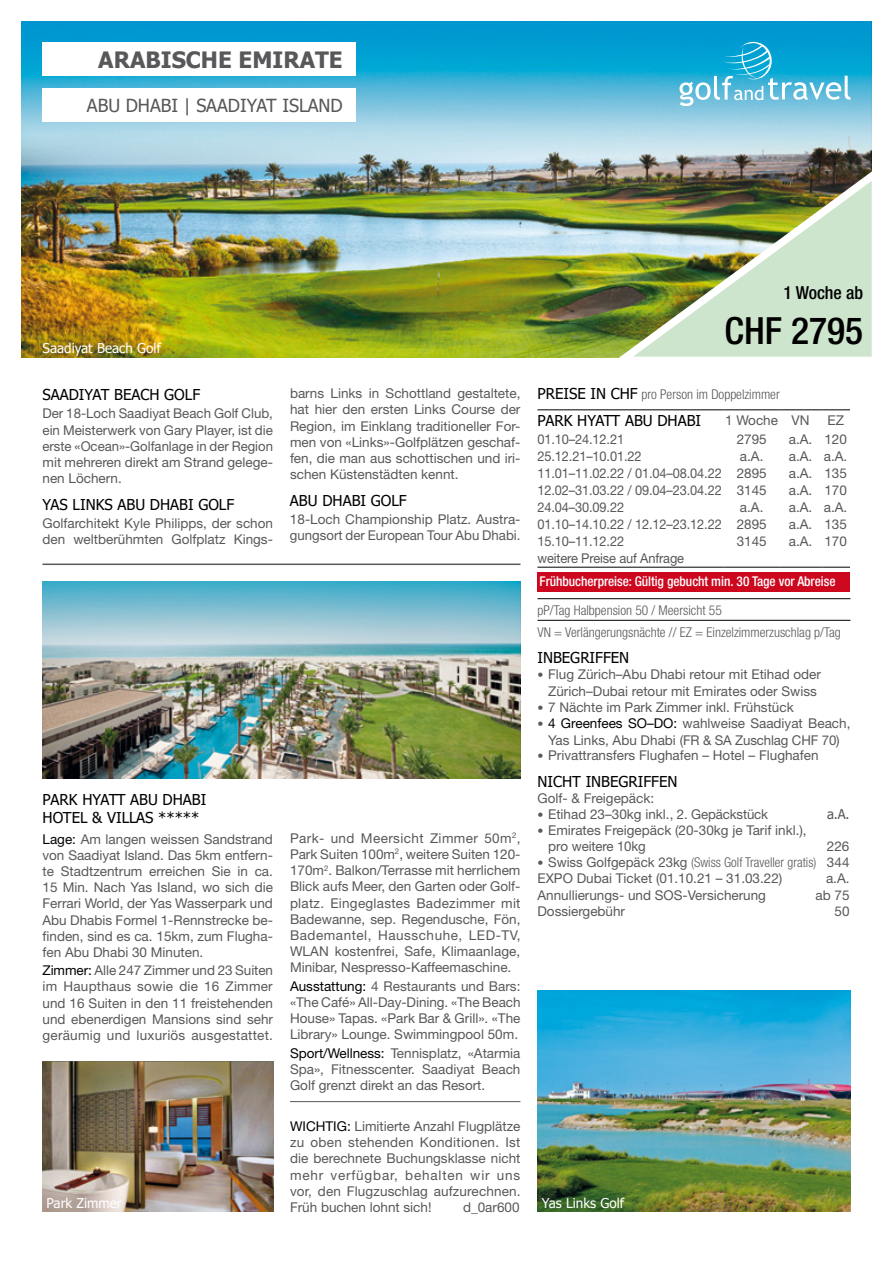
<style>
.page{position:relative;width:893px;height:1263px;background:#fff}
.page>*{position:absolute;margin:0;border:0;box-sizing:border-box;transform-origin:0 0}
.t1{font:500 condensed 37.5px "Helvetica Neue LT Pro";color:#000}
.t2{font:700 22.5px "Tahoma";color:#58585a}
.t3{font:18px "Tahoma";color:#58585a}
.t4{font:500 condensed 18px "Helvetica Neue LT Pro";color:#000}
.t5{font:15px/18px "Tahoma";color:#000}
.t6{font:13.5px/16.2px "Helvetica Neue LT Pro";color:#58585a;text-align:justify}
.t7{font:13.5px "Helvetica Neue LT Pro";color:#58585a;scale:.95 1}
.t8{font:300 condensed 13.5px/21.8px "Helvetica Neue LT Pro";color:#58585a}
.t9{font:500 condensed 13.5px "Helvetica Neue LT Pro";letter-spacing:-.005em;color:#fff}
.t10{font:13.5px "Tahoma";color:#fff}
.t11{font:13.5px "Tahoma";color:#58585a}
.s1{color:#000}
.s2{font-family:"Tahoma";font-weight:400;font-stretch:normal;font-size:15px;color:#000}
.s3{font-size:12px}
.s4{font-weight:300;font-stretch:condensed}
</style>
<div class="page">
<hr style="left:43px;top:563px;width:477px;height:2px;background:#58585a">
<img style="left:21px;top:21px;width:851px;height:336px">
<img style="left:43px;top:1061px;width:230px;height:151px">
<img style="left:43px;top:581px;width:477px;height:197px">
<img style="left:611px;top:159px;width:261px;height:199px">
<svg style="left:679px;top:42px;width:171px;height:64px;background:#40b6db"></svg>
<hr style="left:290px;top:1101px;width:230px;height:1px;background:#58585a">
<div style="left:43px;top:43px;width:313px;height:33px;background:#fff"></div>
<div style="left:43px;top:89px;width:313px;height:33px;background:#fff"></div>
<hr style="left:537px;top:410px;width:188px;height:1px;background:#000">
<hr style="left:725px;top:410px;width:55px;height:1px;background:#000">
<hr style="left:780px;top:410px;width:42px;height:1px;background:#000">
<svg style="left:822px;top:410px;width:28px;height:1px"></svg>
<hr style="left:537px;top:567px;width:188px;height:1px;background:#000">
<hr style="left:725px;top:567px;width:55px;height:1px;background:#000">
<hr style="left:780px;top:567px;width:42px;height:1px;background:#000">
<svg style="left:822px;top:567px;width:28px;height:1px"></svg>
<div style="left:537px;top:573px;width:313px;height:19px;background:#cd071e"></div>
<hr style="left:537px;top:598px;width:313px;height:1px;background:#000">
<hr style="left:537px;top:620px;width:313px;height:1px;background:#000">
<img style="left:537px;top:990px;width:313px;height:222px">
<h2 class="t2" style="left:98px;top:44px;width:246px">ARABISCHE EMIRATE</h2>
<h3 class="t3" style="left:87px;top:94px;width:257px">ABU DHABI | SAADIYAT ISLAND</h3>
<p class="t10" style="left:43px;top:339px;width:120px">Saadiyat Beach Golf</p>
<p class="t5" style="left:43px;top:386px;width:159px">SAADIYAT BEACH GOLF</p>
<p class="t6" style="left:43px;top:405px;width:232px">Der 18-Loch Saadiyat Beach Golf Club, ein Meisterwerk von Gary Player, ist die erste «Ocean»-Golfanlage in der Region mit mehreren direkt am Strand gelege&shy;nen Löchern.</p>
<p class="t5" style="left:43px;top:496px;width:193px">YAS LINKS ABU DHABI GOLF</p>
<p class="t6" style="left:43px;top:515px;width:232px">Golfarchitekt Kyle Philipps, der schon den weltberühmten Golfplatz Kings-</p>
<p class="t6" style="left:290px;top:385px;width:232px">barns Links in Schottland gestaltete, hat hier den ersten Links Course der Region, im Einklang traditioneller For&shy;men von «Links»-Golfplätzen geschaf&shy;fen, die man aus schottischen und iri&shy;schen Küstenstädten kennt.</p>
<p class="t5" style="left:290px;top:492px;width:118px">ABU DHABI GOLF</p>
<p class="t6" style="left:290px;top:511px;width:232px">18-Loch Championship Platz. Austra&shy;gungsort der European Tour Abu Dhabi.</p>
<p class="t5" style="left:43px;top:791px;width:165px">PARK HYATT ABU DHABI<br>HOTEL &amp; VILLAS *****</p>
<p class="t6" style="left:43px;top:830px;width:232px"><span class="s1">Lage:</span> Am langen weissen Sandstrand von Saadiyat Island. Das 5km entfern&shy;te Stadtzentrum erreichen Sie in ca.<br>15 Min. Nach Yas Island, wo sich die Ferrari World, der Yas Wasserpark und Abu Dhabis Formel 1-Rennstrecke be&shy;finden, sind es ca. 15km, zum Flugha&shy;fen Abu Dhabi 30 Minuten.</p>
<p class="t6" style="left:43px;top:962px;width:232px"><span class="s1">Zimmer:</span> Alle 247 Zimmer und 23 Suiten im Haupthaus sowie die 16 Zimmer und 16 Suiten in den 11 freistehenden und ebenerdigen Mansions sind sehr geräumig und luxuriös ausgestattet.</p>
<p class="t6" style="left:290px;top:829px;width:232px">Park- und Meersicht Zimmer 50m<sup>2</sup>, Park Suiten 100m<sup>2</sup>, weitere Suiten 120- 170m<sup>2</sup>. Balkon/Terrasse mit herrlichem Blick aufs Meer, den Garten oder Golf&shy;platz. Eingeglastes Badezimmer mit Badewanne, sep. Regendusche, Fön, Bademantel, Hausschuhe, LED-TV, WLAN kostenfrei, Safe, Klimaanlage, Minibar, Nespresso-Kaffeemaschine.</p>
<p class="t6" style="left:290px;top:977px;width:232px"><span class="s1">Ausstattung:</span> 4 Restaurants und Bars: «The Café» All-Day-Dining. «The Beach House» Tapas. «Park Bar &amp; Grill». «The Library» Lounge. Swimmingpool 50m.</p>
<p class="t6" style="left:290px;top:1044px;width:232px"><span class="s1">Sport/Wellness:</span> Tennisplatz, «Atarmia Spa», Fitnesscenter. Saadiyat Beach Golf grenzt direkt an das Resort.</p>
<h3 class="t4" style="left:783px;top:282px;width:81px">1 Woche ab</h3>
<h1 class="t1" style="left:724px;top:308px;width:140px">CHF 2795</h1>
<p class="t8" style="left:537px;top:384px;width:244px"><span class="s2">PREISE IN CHF</span> pro Person im Doppelzimmer</p>
<p class="t5" style="left:537px;top:413px;width:165px">PARK HYATT ABU DHABI</p>
<p class="t6" style="left:725px;top:412px;width:86px">1 Woche VN</p>
<p class="t6" style="left:827px;top:412px;width:18px">EZ</p>
<p class="t7" style="left:537px;top:431px;width:93px">01.10–24.12.21</p>
<p class="t6" style="left:737px;top:431px;width:32px">2795</p>
<p class="t6" style="left:789px;top:431px;width:60px">a.A. 120</p>
<p class="t7" style="left:537px;top:448px;width:111px">25.12.21–10.01.22</p>
<p class="t6" style="left:740px;top:448px;width:25px">a.A.</p>
<p class="t6" style="left:789px;top:448px;width:60px">a.A. a.A.</p>
<p class="t7" style="left:537px;top:465px;width:243px">11.01–11.02.22 / 01.04–08.04.22 2895</p>
<p class="t6" style="left:789px;top:465px;width:60px">a.A. 135</p>
<p class="t7" style="left:537px;top:482px;width:243px">12.02–31.03.22 / 09.04–23.04.22 3145</p>
<p class="t6" style="left:789px;top:482px;width:60px">a.A. 170</p>
<p class="t7" style="left:537px;top:499px;width:93px">24.04–30.09.22</p>
<p class="t6" style="left:740px;top:499px;width:25px">a.A.</p>
<p class="t6" style="left:789px;top:499px;width:60px">a.A. a.A.</p>
<p class="t7" style="left:537px;top:516px;width:243px">01.10–14.10.22 / 12.12–23.12.22 2895</p>
<p class="t6" style="left:789px;top:516px;width:60px">a.A. 135</p>
<p class="t7" style="left:537px;top:533px;width:93px">15.10–11.12.22</p>
<p class="t6" style="left:737px;top:533px;width:32px">3145</p>
<p class="t6" style="left:789px;top:533px;width:60px">a.A. 170</p>
<p class="t7" style="left:537px;top:550px;width:156px">weitere Preise auf Anfrage</p>
<p class="t9" style="left:540px;top:574px;width:297px">Frühbucherpreise: Gültig gebucht min. 30 Tage vor Abreise</p>
<p class="t8" style="left:537px;top:599px;width:305px">pP/Tag Halbpension 50 / Meersicht 55<br>VN = Verlängerungsnächte // EZ = Einzelzimmerzuschlag p/Tag</p>
<p class="t5" style="left:537px;top:649px;width:93px">INBEGRIFFEN</p>
<p class="t6" style="left:537px;top:666px;width:285px;text-align:center"><span class="s3">•</span> Flug Zürich–Abu Dhabi retour mit Etihad oder<br>Zürich–Dubai retour mit Emirates oder Swiss</p>
<p class="t6" style="left:537px;top:699px;width:258px"><span class="s3">•</span> 7 Nächte im Park Zimmer inkl. Frühstück</p>
<p class="t6" style="left:537px;top:715px;width:314px;text-align:center"><span class="s3">•</span> <span class="s1">4 Greenfees SO–DO:</span> wahlweise Saadiyat Beach,<br>Yas Links, Abu Dhabi (FR &amp; SA Zuschlag CHF 70)</p>
<p class="t6" style="left:537px;top:747px;width:283px"><span class="s3">•</span> Privattransfers Flughafen – Hotel – Flughafen</p>
<p class="t5" style="left:537px;top:773px;width:142px">NICHT INBEGRIFFEN</p>
<p class="t6" style="left:537px;top:789px;width:118px">Golf- &amp; Freigepäck:</p>
<p class="t6" style="left:537px;top:806px;width:232px"><span class="s3">•</span> Etihad 23–30kg inkl., 2. Gepäckstück</p>
<p class="t11" style="left:827px;top:805px;width:24px">a.A.</p>
<p class="t6" style="left:548px;top:822px;width:260px;line-height:15.8px;text-indent:-11px"><span class="s3">•</span> Emirates Freigepäck (20-30kg je Tarif inkl.), pro weitere 10kg</p>
<p class="t6" style="left:827px;top:837px;width:24px">226</p>
<p class="t6" style="left:537px;top:854px;width:314px"><span class="s3">•</span> Swiss Golfgepäck 23kg <span class="s4">(Swiss Golf Traveller gratis)</span> 344<br>EXPO Dubai Ticket (01.10.21 – 31.03.22)</p>
<p class="t6" style="left:826px;top:870px;width:25px">a.A.</p>
<p class="t6" style="left:537px;top:886px;width:230px">Annullierungs- und SOS-Versicherung</p>
<p class="t6" style="left:815px;top:886px;width:36px">ab 75</p>
<p class="t6" style="left:537px;top:903px;width:89px">Dossiergebühr</p>
<p class="t6" style="left:834px;top:903px;width:17px">50</p>
<p class="t6" style="left:290px;top:1118px;width:232px"><span class="s1">WICHTIG:</span> Limitierte Anzahl Flugplätze zu oben stehenden Konditionen. Ist die berechnete Buchungsklasse nicht mehr verfügbar, behalten wir uns vor, den Flugzuschlag aufzurechnen.<br>Früh buchen lohnt sich!</p>
<p class="t10" style="left:47px;top:1194px;width:77px">Park Zimmer</p>
<p class="t10" style="left:542px;top:1194px;width:84px">Yas Links Golf</p>
<p class="t6" style="left:463px;top:1199px;width:58px">d_0ar600</p>
</div>
